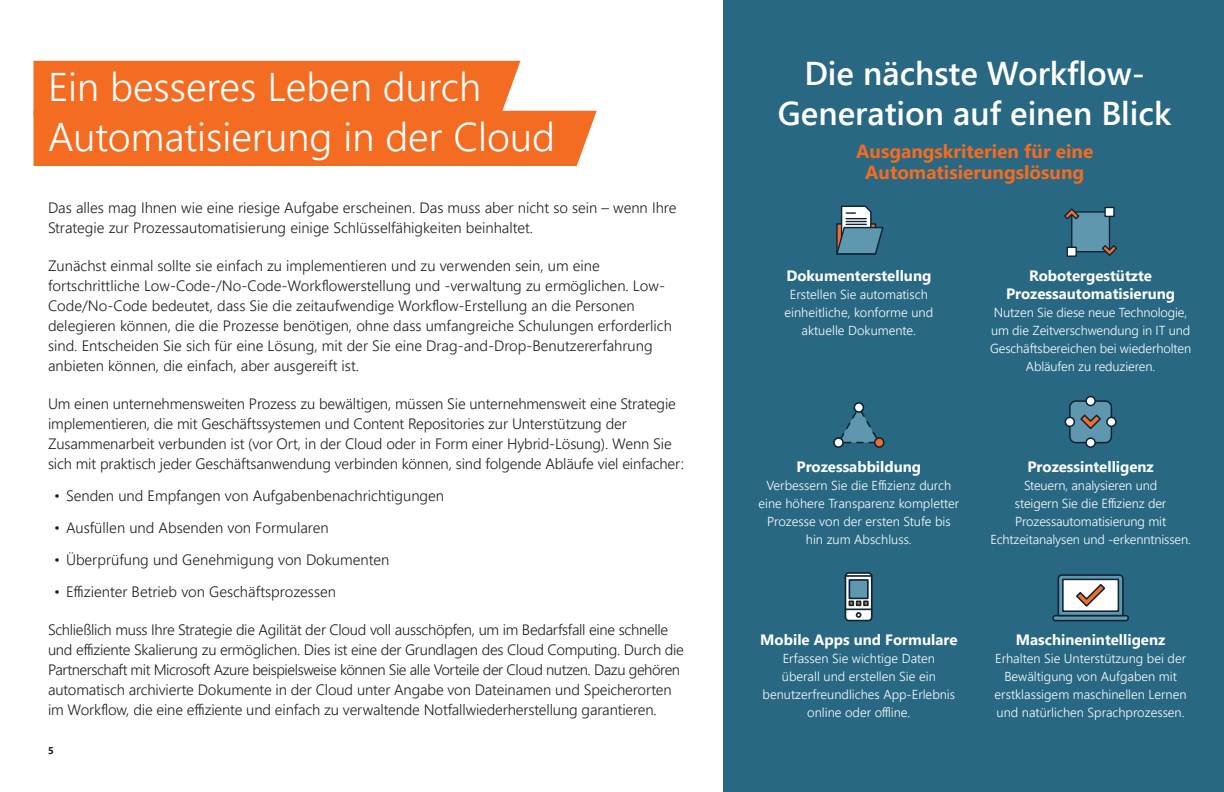
<style>
.page{position:relative;width:1224px;height:792px;background:#fff}
.page>*{position:absolute;margin:0;border:0;box-sizing:border-box;transform-origin:0 0}
.t1{font:300 40px/50px "Segoe UI";color:#fff}
.t2{font:600 33px/40px "Segoe UI";color:#fff;text-align:center}
.t3{font:700 19px/21px "Segoe UI";color:#f36c21;text-align:center}
.t4{font:300 15px/20px "Segoe UI";letter-spacing:-.01em;color:#231f20}
.t5{font:700 15px/18px "Segoe UI";color:#fff;text-align:center}
.t6{font:300 13px/18px "Segoe UI";color:#fff;text-align:center}
.t7{font:700 10px "Segoe UI";color:#231f20}
</style>
<div class="page">
<svg style="left:34px;top:61px;width:563px;height:105px;background:#f37833"></svg>
<div style="left:724px;top:0;width:500px;height:792px;background:#286882"></div>
<svg style="left:836px;top:205px;width:48px;height:50px"></svg>
<div style="left:845px;top:572px;width:28px;height:49px;border:2px solid #0f2332;border-radius:3px"></div>
<svg style="left:844px;top:574px;width:29px;height:45px"></svg>
<svg style="left:841px;top:404px;width:36px;height:40px"></svg>
<div style="left:834px;top:438px;width:9px;height:9px;background:#fff;border-radius:50%"></div>
<div style="left:833px;top:437px;width:11px;height:11px;border:2px solid #0f2332;border-radius:50%"></div>
<div style="left:875px;top:438px;width:9px;height:9px;background:#f36d2e;border-radius:50%"></div>
<div style="left:874px;top:437px;width:11px;height:11px;border:2px solid #0f2332;border-radius:50%"></div>
<div style="left:854px;top:403px;width:9px;height:9px;background:#fff;border-radius:50%"></div>
<div style="left:854px;top:402px;width:10px;height:11px;border:2px solid #0f2332;border-radius:50%"></div>
<div style="left:1071px;top:211px;width:39px;height:41px;background:#5f97ae;border:1px solid #0f2332"></div>
<svg style="left:1101px;top:244px;width:16px;height:12px"></svg>
<svg style="left:1064px;top:208px;width:17px;height:13px"></svg>
<div style="left:1104px;top:207px;width:11px;height:10px;background:#fff;border:1px solid #0f2332"></div>
<div style="left:1067px;top:247px;width:10px;height:10px;background:#fff;border:1px solid #0f2332"></div>
<div style="left:1070px;top:401px;width:41px;height:42px;background:#5f97ae;border-radius:6px"></div>
<div style="left:1069px;top:400px;width:43px;height:43px;border:2px solid #0f2332;border-radius:6px"></div>
<svg style="left:1080px;top:414px;width:21px;height:15px"></svg>
<div style="left:1065px;top:417px;width:9px;height:9px;background:#fff;border-radius:50%"></div>
<div style="left:1065px;top:417px;width:10px;height:10px;border:2px solid #0f2332;border-radius:50%"></div>
<div style="left:1107px;top:417px;width:9px;height:9px;background:#fff;border-radius:50%"></div>
<div style="left:1106px;top:417px;width:11px;height:10px;border:2px solid #0f2332;border-radius:50%"></div>
<div style="left:1086px;top:397px;width:9px;height:9px;background:#fff;border-radius:50%"></div>
<div style="left:1085px;top:396px;width:11px;height:10px;border:2px solid #0f2332;border-radius:50%"></div>
<div style="left:1086px;top:438px;width:9px;height:9px;background:#fff;border-radius:50%"></div>
<div style="left:1085px;top:437px;width:11px;height:11px;border:2px solid #0f2332;border-radius:50%"></div>
<div style="left:1052px;top:615px;width:77px;height:6px;border:2px solid #0f2332;border-radius:3px"></div>
<svg style="left:1057px;top:574px;width:67px;height:43px;background:#9ca8af"></svg>
<h1 class="t1" style="left:48px;top:58px;width:509px">Ein besseres Leben durch<br>Automatisierung in der Cloud</h1>
<p class="t4" style="left:48px;top:196px;width:630px">Das alles mag Ihnen wie eine riesige Aufgabe erscheinen. Das muss aber nicht so sein – wenn Ihre<br>Strategie zur Prozessautomatisierung einige Schlüsselfähigkeiten beinhaltet.</p>
<p class="t4" style="left:48px;top:254px;width:625px">Zunächst einmal sollte sie einfach zu implementieren und zu verwenden sein, um eine fortschrittliche Low-Code-/No-Code-Workflowerstellung und -verwaltung zu ermöglichen. Low-Code/No-Code bedeutet, dass Sie die zeitaufwendige Workflow-Erstellung an die Personen delegieren können, die die Prozesse benötigen, ohne dass umfangreiche Schulungen erforderlich sind. Entscheiden Sie sich für eine Lösung, mit der Sie eine Drag-and-Drop-Benutzererfahrung anbieten können, die einfach, aber ausgereift ist.</p>
<p class="t4" style="left:48px;top:392px;width:638px">Um einen unternehmensweiten Prozess zu bewältigen, müssen Sie unternehmensweit eine Strategie implementieren, die mit Geschäftssystemen und Content Repositories zur Unterstützung der Zusammenarbeit verbunden ist (vor Ort, in der Cloud oder in Form einer Hybrid-Lösung). Wenn Sie sich mit praktisch jeder Geschäftsanwendung verbinden können, sind folgende Abläufe viel einfacher:</p>
<p class="t4" style="left:54px;top:484px;width:392px">• Senden und Empfangen von Aufgabenbenachrichtigungen</p>
<p class="t4" style="left:54px;top:516px;width:276px">• Ausfüllen und Absenden von Formularen</p>
<p class="t4" style="left:54px;top:548px;width:337px">• Überprüfung und Genehmigung von Dokumenten</p>
<p class="t4" style="left:54px;top:580px;width:284px">• Effizienter Betrieb von Geschäftsprozessen</p>
<p class="t4" style="left:48px;top:618px;width:637px">Schließlich muss Ihre Strategie die Agilität der Cloud voll ausschöpfen, um im Bedarfsfall eine schnelle und effiziente Skalierung zu ermöglichen. Dies ist eine der Grundlagen des Cloud Computing. Durch die Partnerschaft mit Microsoft Azure beispielsweise können Sie alle Vorteile der Cloud nutzen. Dazu gehören automatisch archivierte Dokumente in der Cloud unter Angabe von Dateinamen und Speicherorten im Workflow, die eine effiziente und einfach zu verwaltende Notfallwiederherstellung garantieren.</p>
<p class="t7" style="left:48px;top:741px;width:7px">5</p>
<h2 class="t2" style="left:778px;top:52px;width:395px">Die nächste Workflow-<br>Generation auf einen Blick</h2>
<p class="t3" style="left:856px;top:139px;width:239px">Ausgangskriterien für eine<br>Automatisierungslösung</p>
<p class="t5" style="left:786px;top:265px;width:147px">Dokumenterstellung</p>
<p class="t6" style="left:785px;top:284px;width:150px">Erstellen Sie automatisch einheitliche, konforme und aktuelle Dokumente.</p>
<p class="t5" style="left:1006px;top:265px;width:171px">Robotergestützte<br>Prozessautomatisierung</p>
<p class="t6" style="left:990px;top:302px;width:203px">Nutzen Sie diese neue Technologie, um die Zeitverschwendung in IT und Geschäftsbereichen bei wiederholten Abläufen zu reduzieren.</p>
<p class="t5" style="left:797px;top:456px;width:126px">Prozessabbildung</p>
<p class="t6" style="left:759px;top:475px;width:202px">Verbessern Sie die Effizienz durch eine höhere Transparenz kompletter<br>Prozesse von der ersten Stufe bis hin zum Abschluss.</p>
<p class="t5" style="left:1027px;top:456px;width:128px">Prozessintelligenz</p>
<p class="t6" style="left:990px;top:475px;width:202px">Steuern, analysieren und<br>steigern Sie die Effizienz der<br>Prozessautomatisierung mit<br>Echtzeitanalysen und -erkenntnissen.</p>
<p class="t5" style="left:760px;top:629px;width:199px">Mobile Apps und Formulare</p>
<p class="t6" style="left:763px;top:648px;width:194px">Erfassen Sie wichtige Daten überall und erstellen Sie ein benutzerfreundliches App-Erlebnis online oder offline.</p>
<p class="t5" style="left:1016px;top:629px;width:151px">Maschinenintelligenz</p>
<p class="t6" style="left:995px;top:648px;width:194px">Erhalten Sie Unterstützung bei der Bewältigung von Aufgaben mit erstklassigem maschinellen Lernen und natürlichen Sprachprozessen.</p>
</div>
